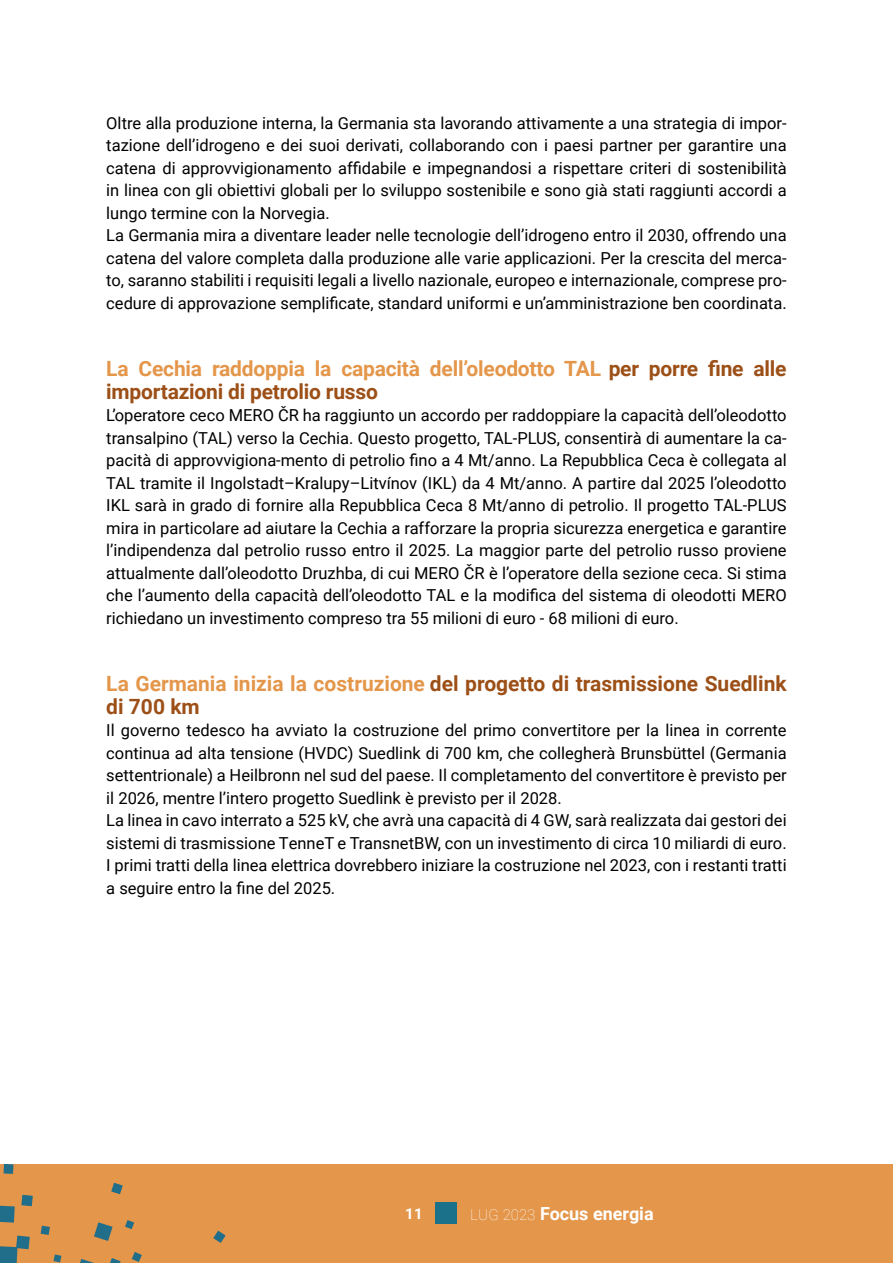
<style>
.page{position:relative;width:893px;height:1263px;background:#fff}
.page>*{position:absolute;margin:0;border:0;box-sizing:border-box;transform-origin:0 0}
.t1{font:700 21px/22.5px "Roboto";letter-spacing:-.01em;color:#e4964a}
.t2{font:700 21px/22.5px "Roboto";color:#9c4f16}
.t3{font:700 18px "Roboto";color:#fff}
.t4{font:16.5px/22.5px "Roboto";color:#000}
.t5{font:700 15px "Roboto";color:#fff}
.s1{color:#9c4f16}
.s2{color:#e4964a}
.s3{font-weight:100;font-size:15px}
</style>
<div class="page">
<div style="left:0;top:1164px;width:893px;height:99px;background:#e4964a"></div>
<svg style="left:0;top:1164px;width:226px;height:99px"></svg>
<div style="left:436px;top:1203px;width:21px;height:21px;background:#1b708a"></div>
<p class="t4" style="left:106px;top:111px;width:682px">Oltre alla produzione interna, la Germania sta lavorando attivamente a una strategia di impor&shy;tazione dell’idrogeno e dei suoi derivati, collaborando con i paesi partner per garantire una catena di approvvigionamento affidabile e impegnandosi a rispettare criteri di sostenibilità in linea con gli obiettivi globali per lo sviluppo sostenibile e sono già stati raggiunti accordi a lungo termine con la Norvegia.<br>La Germania mira a diventare leader nelle tecnologie dell’idrogeno entro il 2030, offrendo una catena del valore completa dalla produzione alle varie applicazioni. Per la crescita del merca&shy;to, saranno stabiliti i requisiti legali a livello nazionale, europeo e internazionale, comprese pro&shy;cedure di approvazione semplificate, standard uniformi e un’amministrazione ben coordinata.</p>
<p class="t1" style="left:106px;top:359px;width:682px">La Cechia raddoppia la capacità dell’oleodotto TAL <span class="s1">per porre fine alle importazioni di petrolio russo</span></p>
<p class="t4" style="left:106px;top:404px;width:682px;text-align:justify">L’operatore ceco MERO ČR ha raggiunto un accordo per raddoppiare la capacità dell’oleodotto transalpino (TAL) verso la Cechia. Questo progetto, TAL-PLUS, consentirà di aumentare la ca&shy;pacità di approvvigiona-mento di petrolio fino a 4 Mt/anno. La Repubblica Ceca è collegata al TAL tramite il Ingolstadt–Kralupy–Litvínov (IKL) da 4 Mt/anno. A partire dal 2025 l’oleodotto IKL sarà in grado di fornire alla Repubblica Ceca 8 Mt/anno di petrolio. Il progetto TAL-PLUS mira in particolare ad aiutare la Cechia a rafforzare la propria sicurezza energetica e garantire l’indipendenza dal petrolio russo entro il 2025. La maggior parte del petrolio russo proviene attualmente dall’oleodotto Druzhba, di cui MERO ČR è l’operatore della sezione ceca. Si stima che l’aumento della capacità dell’oleodotto TAL e la modifica del sistema di oleodotti MERO richiedano un investimento compreso tra 55 milioni di euro - 68 milioni di euro.</p>
<p class="t2" style="left:106px;top:674px;width:682px"><span class="s2">La Germania inizia la costruzione</span> del progetto di trasmissione Suedlink di 700 km</p>
<p class="t4" style="left:106px;top:720px;width:682px">Il governo tedesco ha avviato la costruzione del primo convertitore per la linea in corrente continua ad alta tensione (HVDC) Suedlink di 700 km, che collegherà Brunsbüttel (Germania settentrionale) a Heilbronn nel sud del paese. Il completamento del convertitore è previsto per il 2026, mentre l’intero progetto Suedlink è previsto per il 2028.<br>La linea in cavo interrato a 525 kV, che avrà una capacità di 4 GW, sarà realizzata dai gestori dei sistemi di trasmissione TenneT e TransnetBW, con un investimento di circa 10 miliardi di euro.<br>I primi tratti della linea elettrica dovrebbero iniziare la costruzione nel 2023, con i restanti tratti a seguire entro la fine del 2025.</p>
<p class="t5" style="left:405px;top:1208px;width:19px">11</p>
<p class="t3" style="left:470px;top:1206px;width:185px"><span class="s3">LUG 2023</span> Focus energia</p>
</div>
